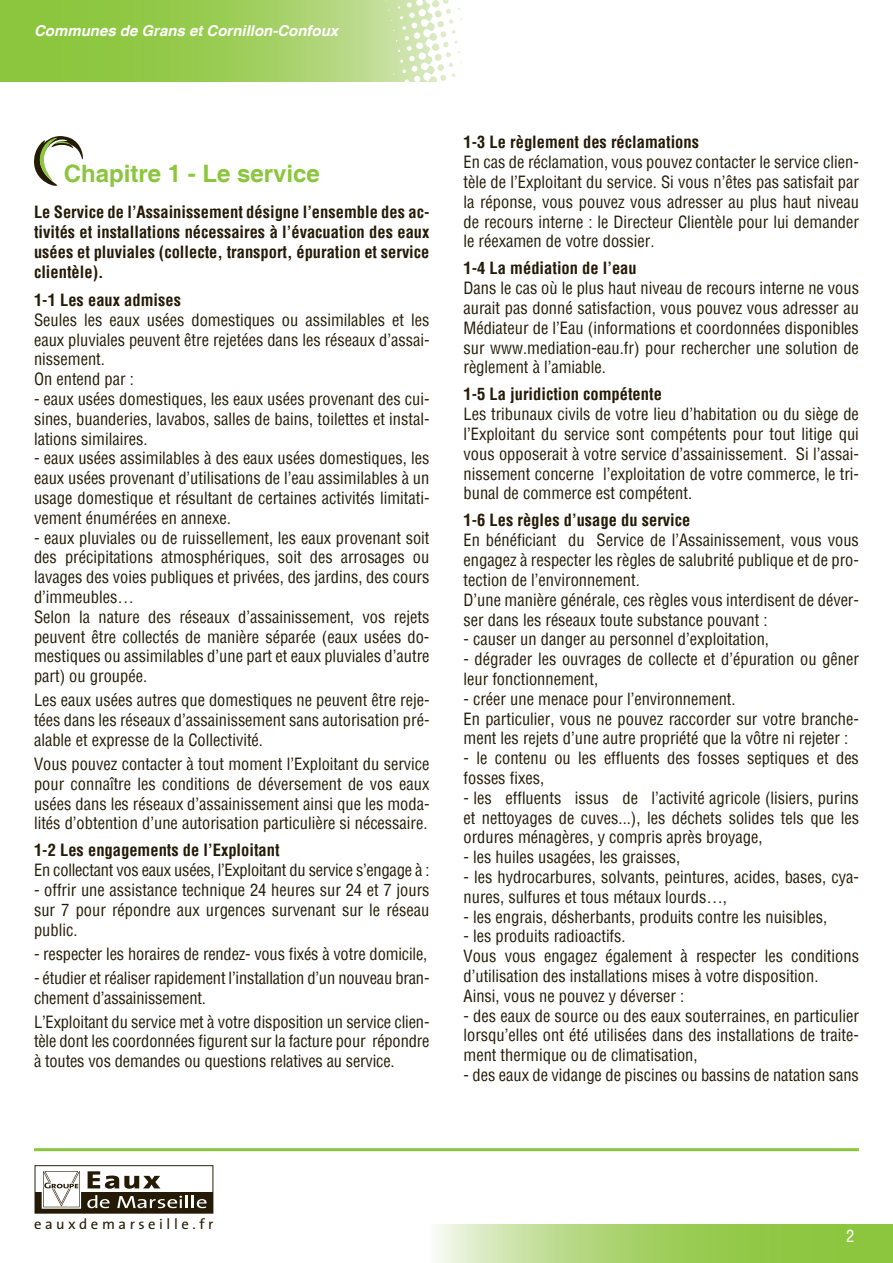
<style>
.page{position:relative;width:893px;height:1263px;background:#fff}
.page>*{position:absolute;margin:0;border:0;box-sizing:border-box;transform-origin:0 0}
.t1{font:700 24px "Helvetica";color:#8bc63e}
.t2{font:condensed 16.5px/19.8px "Helvetica";color:#251a05;text-align:justify}
.t3{font:700 condensed 16.5px/19.8px "Helvetica";color:#251a05;text-align:justify}
.t4{font:condensed 16.5px "Helvetica";color:#fff}
.t5{font:italic 700 15px "Helvetica";color:#fff}
.t6{font:14.7px "The Sans";letter-spacing:.24em;color:#251a05}
</style>
<div class="page">
<svg style="left:35px;top:1165px;width:178px;height:49px"></svg>
<svg style="left:0;top:0;width:364px;height:82px;background:#99cb54"></svg>
<svg style="left:436px;top:1225px;width:457px;height:38px;background:#aad370"></svg>
<img style="left:364px;top:0;width:98px;height:82px">
<hr style="left:34px;top:1148px;width:825px;height:3px;background:#8bc63e">
<svg style="left:34px;top:136px;width:49px;height:50px"></svg>
<p class="t5" style="left:34px;top:22px;width:306px">Communes de Grans et Cornillon-Confoux</p>
<h1 class="t1" style="left:64px;top:158px;width:258px">Chapitre 1 - Le service</h1>
<p class="t3" style="left:34px;top:202px;width:397px">Le Service de l’Assainissement désigne l’ensemble des ac&shy;tivités et installations nécessaires à l’évacuation des eaux usées et pluviales (collecte, transport, épuration et service clientèle).</p>
<p class="t3" style="left:34px;top:290px;width:149px">1-1 Les eaux admises</p>
<p class="t2" style="left:34px;top:310px;width:397px;text-align:left">Seules les eaux usées domestiques ou assimilables et les eaux pluviales peuvent être rejetées dans les réseaux d’assai&shy;nissement.<br>On entend par :</p>
<p class="t2" style="left:34px;top:389px;width:397px">- eaux usées domestiques, les eaux usées provenant des cui&shy;sines, buanderies, lavabos, salles de bains, toilettes et instal&shy;lations similaires.</p>
<p class="t2" style="left:34px;top:448px;width:397px">- eaux usées assimilables à des eaux usées domestiques, les eaux usées provenant d’utilisations de l’eau assimilables à un usage domestique et résultant de certaines activités limitati&shy;vement énumérées en annexe.</p>
<p class="t2" style="left:34px;top:527px;width:397px;text-align:left">- eaux pluviales ou de ruissellement, les eaux provenant soit des précipitations atmosphériques, soit des arrosages ou lavages des voies publiques et privées, des jardins, des cours d’immeubles…<br>Selon la nature des réseaux d’assainissement, vos rejets peuvent être collectés de manière séparée (eaux usées do&shy;mestiques ou assimilables d’une part et eaux pluviales d’autre part) ou groupée.</p>
<p class="t2" style="left:34px;top:690px;width:397px">Les eaux usées autres que domestiques ne peuvent être reje&shy;tées dans les réseaux d’assainissement sans autorisation pré&shy;alable et expresse de la Collectivité.</p>
<p class="t2" style="left:34px;top:754px;width:397px">Vous pouvez contacter à tout moment l’Exploitant du service pour connaître les conditions de déversement de vos eaux usées dans les réseaux d’assainissement ainsi que les moda&shy;lités d’obtention d’une autorisation particulière si nécessaire.</p>
<p class="t3" style="left:34px;top:840px;width:247px">1-2 Les engagements de l’Exploitant</p>
<p class="t2" style="left:34px;top:860px;width:397px">En collectant vos eaux usées, l’Exploitant du service s’engage à :</p>
<p class="t2" style="left:34px;top:880px;width:397px">- offrir une assistance technique 24 heures sur 24 et 7 jours sur 7 pour répondre aux urgences survenant sur le réseau public.</p>
<p class="t2" style="left:34px;top:943px;width:395px">- respecter les horaires de rendez- vous fixés à votre domicile,</p>
<p class="t2" style="left:34px;top:967px;width:397px">- étudier et réaliser rapidement l’installation d’un nouveau bran&shy;chement d’assainissement.</p>
<p class="t2" style="left:34px;top:1011px;width:397px">L’Exploitant du service met à votre disposition un service clien&shy;tèle dont les coordonnées figurent sur la facture pour répondre à toutes vos demandes ou questions relatives au service.</p>
<p class="t3" style="left:463px;top:132px;width:237px">1-3 Le règlement des réclamations</p>
<p class="t2" style="left:463px;top:152px;width:397px">En cas de réclamation, vous pouvez contacter le service clien&shy;tèle de l’Exploitant du service. Si vous n’êtes pas satisfait par la réponse, vous pouvez vous adresser au plus haut niveau de recours interne : le Directeur Clientèle pour lui demander le réexamen de votre dossier.</p>
<p class="t3" style="left:463px;top:258px;width:175px">1-4 La médiation de l’eau</p>
<p class="t2" style="left:463px;top:278px;width:397px">Dans le cas où le plus haut niveau de recours interne ne vous aurait pas donné satisfaction, vous pouvez vous adresser au Médiateur de l’Eau (informations et coordonnées disponibles sur www.mediation-eau.fr) pour rechercher une solution de règlement à l’amiable.</p>
<p class="t3" style="left:463px;top:384px;width:200px">1-5 La juridiction compétente</p>
<p class="t2" style="left:463px;top:404px;width:397px">Les tribunaux civils de votre lieu d’habitation ou du siège de l’Exploitant du service sont compétents pour tout litige qui vous opposerait à votre service d’assainissement. Si l’assai&shy;nissement concerne l’exploitation de votre commerce, le tri&shy;bunal de commerce est compétent.</p>
<p class="t3" style="left:463px;top:510px;width:228px">1-6 Les règles d’usage du service</p>
<p class="t2" style="left:463px;top:530px;width:397px;text-align:left">En bénéficiant du Service de l’Assainissement, vous vous engagez à respecter les règles de salubrité publique et de pro&shy;tection de l’environnement.<br>D’une manière générale, ces règles vous interdisent de déver&shy;ser dans les réseaux toute substance pouvant :</p>
<p class="t2" style="left:463px;top:629px;width:307px">- causer un danger au personnel d’exploitation,</p>
<p class="t2" style="left:463px;top:649px;width:397px">- dégrader les ouvrages de collecte et d’épuration ou gêner leur fonctionnement,</p>
<p class="t2" style="left:463px;top:688px;width:397px;text-align:left">- créer une menace pour l’environnement.<br>En particulier, vous ne pouvez raccorder sur votre branche&shy;ment les rejets d’une autre propriété que la vôtre ni rejeter :</p>
<p class="t2" style="left:463px;top:748px;width:397px">- le contenu ou les effluents des fosses septiques et des fosses fixes,</p>
<p class="t2" style="left:463px;top:787px;width:397px">- les effluents issus de l’activité agricole (lisiers, purins et nettoyages de cuves...), les déchets solides tels que les ordures ménagères, y compris après broyage,</p>
<p class="t2" style="left:463px;top:847px;width:218px">- les huiles usagées, les graisses,</p>
<p class="t2" style="left:463px;top:867px;width:397px">- les hydrocarbures, solvants, peintures, acides, bases, cya&shy;nures, sulfures et tous métaux lourds…,</p>
<p class="t2" style="left:463px;top:906px;width:365px">- les engrais, désherbants, produits contre les nuisibles,</p>
<p class="t2" style="left:463px;top:926px;width:397px;text-align:left">- les produits radioactifs.<br>Vous vous engagez également à respecter les conditions d’utilisation des installations mises à votre disposition.<br>Ainsi, vous ne pouvez y déverser :</p>
<p class="t2" style="left:463px;top:1005px;width:397px">- des eaux de source ou des eaux souterraines, en particulier lorsqu’elles ont été utilisées dans des installations de traite&shy;ment thermique ou de climatisation,</p>
<p class="t2" style="left:463px;top:1065px;width:397px">- des eaux de vidange de piscines ou bassins de natation sans</p>
<p class="t6" style="left:34px;top:1211px;width:181px">eauxdemarseille.fr</p>
<p class="t4" style="left:846px;top:1226px;width:10px">2</p>
</div>
